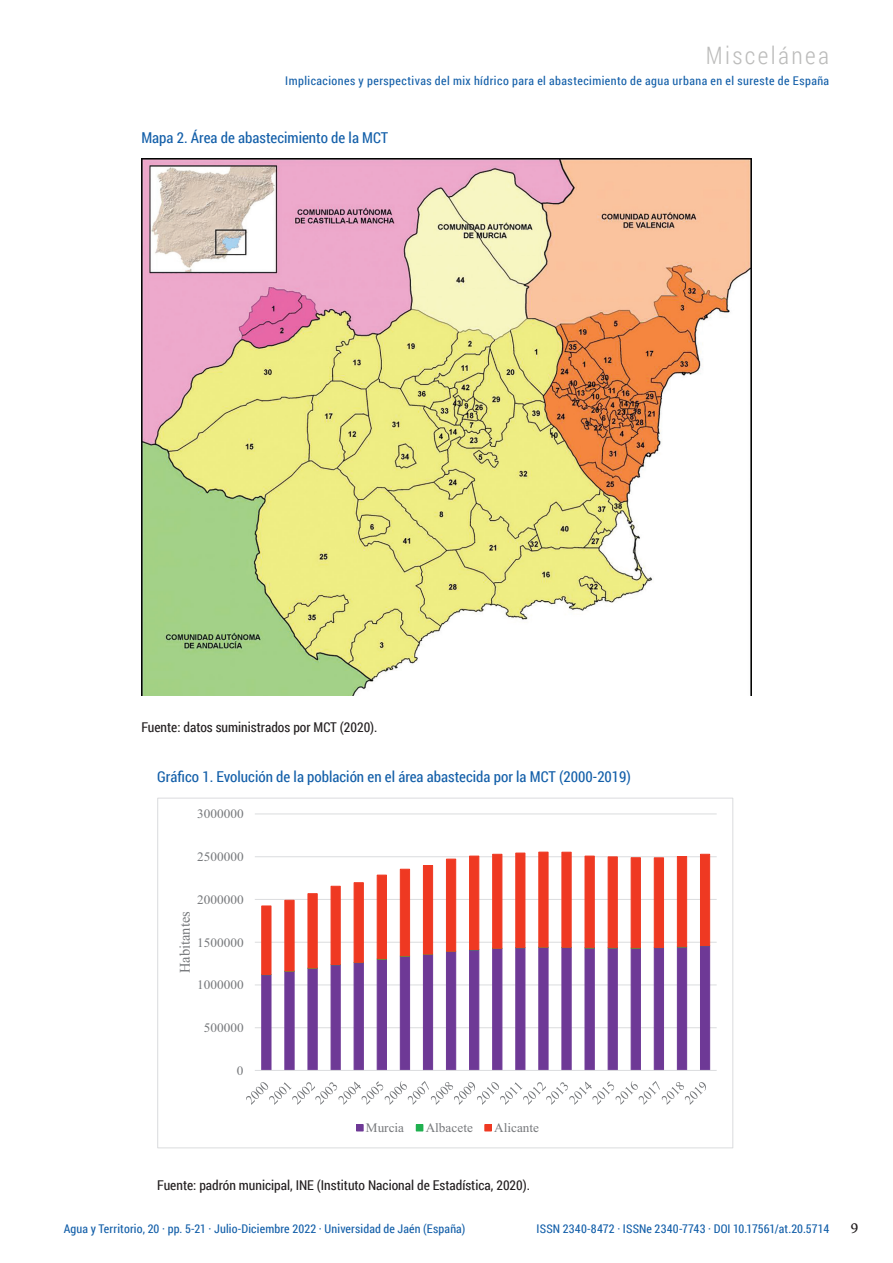
<style>
.page{position:relative;width:893px;height:1263px;background:#fff}
.page>*{position:absolute;margin:0;border:0;box-sizing:border-box;transform-origin:0 0}
.t1{font:300 24px "Roboto Condensed";letter-spacing:.1em;color:#bcbcbb}
.t2{font:16.5px "Gentium Book Basic";color:#231f20}
.Picture_-_Caption{font:15px "Roboto Condensed";color:#135fa9}
.image{font:14.7px "Times New Roman";color:#76787b}
.Picture_-_Caption_Sr{font:13.5px "Roboto Condensed";color:#231f20}
.image-2{font:12.9px "Times New Roman";color:#76787b}
.t3{font:12px "Roboto Condensed";letter-spacing:.025em;color:#135fa9}
</style>
<div class="page">
<img style="left:141px;top:159px;width:611px;height:536px">
<hr style="left:255px;top:1027px;width:462px;height:1px;background:#dcdddf">
<hr style="left:255px;top:984px;width:462px;height:1px;background:#dcdddf">
<hr style="left:255px;top:942px;width:462px;height:1px;background:#dcdddf">
<hr style="left:255px;top:899px;width:462px;height:1px;background:#dcdddf">
<hr style="left:255px;top:856px;width:462px;height:1px;background:#dcdddf">
<hr style="left:255px;top:813px;width:462px;height:1px;background:#dcdddf">
<svg style="left:262px;top:975px;width:448px;height:95px"></svg>
<svg style="left:262px;top:852px;width:448px;height:123px"></svg>
<hr style="left:255px;top:1070px;width:462px;height:1px;background:#dcdddf">
<svg style="left:246px;top:1081px;width:460px;height:24px"></svg>
<div style="left:357px;top:1124px;width:6px;height:7px;background:#6e3996"></div>
<div style="left:356px;top:1124px;width:7px;height:7px;border:1px solid #6e3996"></div>
<div style="left:416px;top:1124px;width:7px;height:7px;background:#1fb04f"></div>
<div style="left:485px;top:1124px;width:6px;height:7px;background:#ef3922"></div>
<h1 class="t1" style="left:706px;top:39px;width:125px">Miscelánea</h1>
<p class="t3" style="left:285px;top:72px;width:545px">Implicaciones y perspectivas del mix hídrico para el abastecimiento de agua urbana en el sureste de España</p>
<p class="Picture_-_Caption" style="left:141px;top:127px;width:248px">Mapa 2. Área de abastecimiento de la MCT</p>
<p class="Picture_-_Caption_Sr" style="left:141px;top:718px;width:238px">Fuente: datos suministrados por MCT (2020).</p>
<p class="Picture_-_Caption" style="left:157px;top:766px;width:475px">Gráfico 1. Evolución de la población en el área abastecida por la MCT (2000-2019)</p>
<p class="image-2" style="left:197px;top:805px;width:48px">3000000</p>
<p class="image-2" style="left:197px;top:848px;width:48px">2500000</p>
<p class="image-2" style="left:197px;top:891px;width:48px">2000000</p>
<p class="image" style="left:175px;top:973px;width:63px;rotate:-90deg">Habitantes</p>
<p class="image-2" style="left:197px;top:933px;width:48px">1500000</p>
<p class="image-2" style="left:197px;top:976px;width:48px">1000000</p>
<p class="image-2" style="left:204px;top:1019px;width:41px">500000</p>
<p class="image-2" style="left:237px;top:1062px;width:8px">0</p>
<p class="image-2" style="left:366px;top:1119px;width:40px">Murcia</p>
<p class="image-2" style="left:426px;top:1119px;width:49px">Albacete</p>
<p class="image-2" style="left:494px;top:1119px;width:46px">Alicante</p>
<p class="Picture_-_Caption_Sr" style="left:157px;top:1175px;width:374px">Fuente: padrón municipal, INE (Instituto Nacional de Estadística, 2020).</p>
<p class="t3" style="left:64px;top:1220px;width:403px">Agua y Territorio, 20 · pp. 5-21 · Julio-Diciembre 2022 · Universidad de Jaén (España)</p>
<p class="t3" style="left:537px;top:1220px;width:294px">ISSN 2340-8472 · ISSNe 2340-7743 · DOI 10.17561/at.20.5714</p>
<h2 class="t2" style="left:850px;top:1215px;width:9px">9</h2>
</div>
